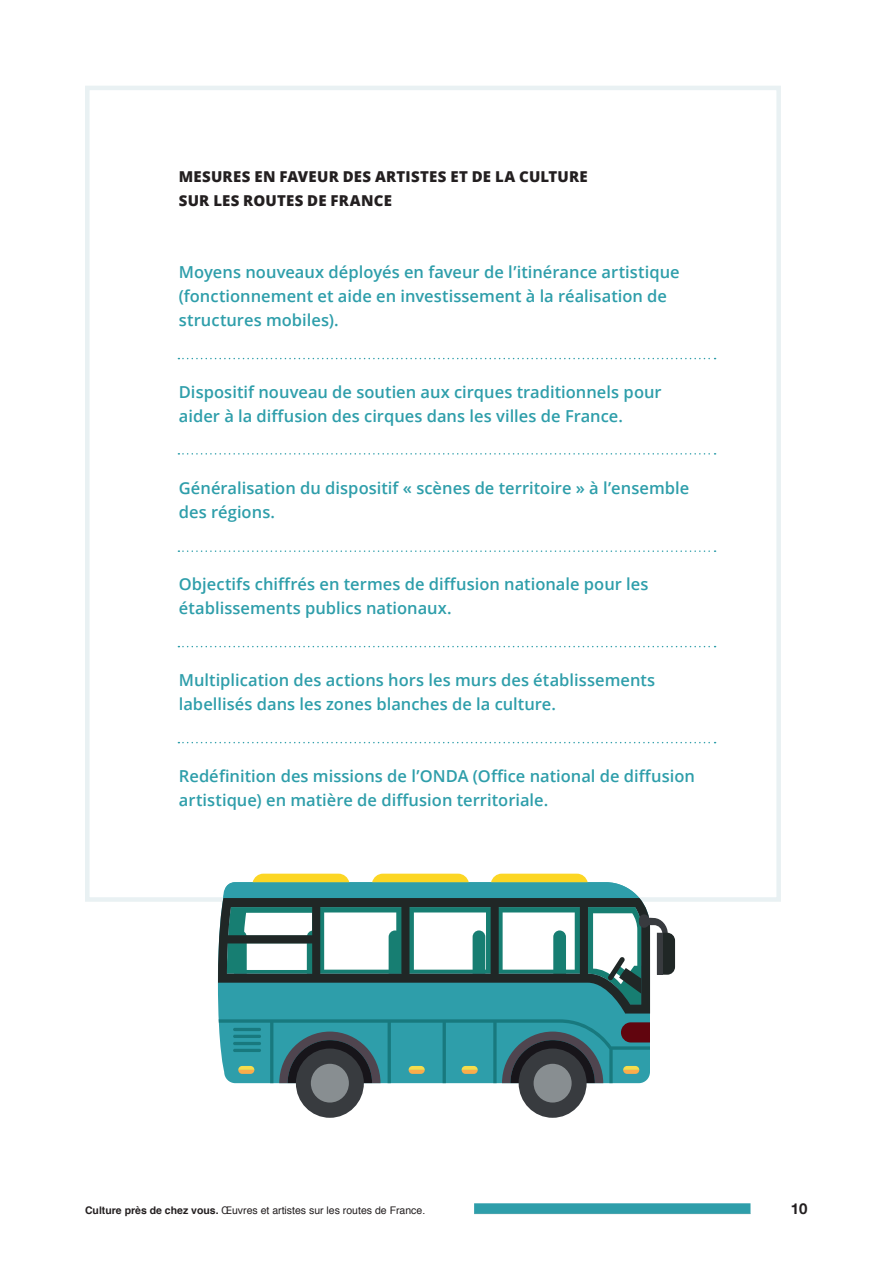
<style>
.page{position:relative;width:893px;height:1263px;background:#fff}
.page>*{position:absolute;margin:0;border:0;box-sizing:border-box;transform-origin:0 0}
.t1{font:600 16.5px/24px "Open Sans";color:#2e9eaa}
.Body{font:800 15px "Open Sans";letter-spacing:.015em;color:#231f20}
.t2{font:700 15px "Helvetica Neue";color:#231f20}
.t3{font:10.5px "Helvetica";color:#231f20}
.s1{font-weight:700}
</style>
<div class="page">
<div style="left:85px;top:86px;width:696px;height:816px;border:4px solid #e9f1f3"></div>
<svg style="left:178px;top:358px;width:538px;height:1px"></svg>
<svg style="left:178px;top:453px;width:538px;height:2px"></svg>
<svg style="left:178px;top:550px;width:538px;height:2px"></svg>
<svg style="left:178px;top:646px;width:538px;height:1px"></svg>
<svg style="left:178px;top:742px;width:538px;height:1px"></svg>
<div style="left:474px;top:1203px;width:276px;height:11px;background:#2e9eaa"></div>
<div style="left:218px;top:897px;width:432px;height:127px;background:#2e9eaa"></div>
<svg style="left:223px;top:874px;width:416px;height:24px;background:#78b797"></svg>
<div style="left:296px;top:1048px;width:68px;height:70px;background:#383b3f;border-radius:50%"></div>
<div style="left:311px;top:1064px;width:38px;height:38px;background:#888e91;border-radius:50%"></div>
<div style="left:519px;top:1048px;width:68px;height:70px;background:#383b3f;border-radius:50%"></div>
<div style="left:534px;top:1064px;width:38px;height:38px;background:#888e91;border-radius:50%"></div>
<svg style="left:219px;top:1019px;width:431px;height:64px;background:#377d84"></svg>
<svg style="left:218px;top:898px;width:432px;height:115px;background:#2a5357"></svg>
<svg style="left:227px;top:907px;width:448px;height:101px"></svg>
<div style="left:657px;top:933px;width:6px;height:42px;background:#383b3f"></div>
<div style="left:639px;top:914px;width:10px;height:14px;background:#383b3f;border-radius:5px"></div>
<p class="Body" style="left:179px;top:165px;width:410px">MESURES EN FAVEUR DES ARTISTES ET DE LA CULTURE</p>
<p class="Body" style="left:179px;top:189px;width:215px">SUR LES ROUTES DE FRANCE</p>
<p class="t1" style="left:179px;top:259px;width:502px">Moyens nouveaux déployés en faveur de l’itinérance artistique (fonctionnement et aide en investissement à la réalisation de structures mobiles).</p>
<p class="t1" style="left:179px;top:379px;width:484px">Dispositif nouveau de soutien aux cirques traditionnels pour aider à la diffusion des cirques dans les villes de France.</p>
<p class="t1" style="left:179px;top:475px;width:512px">Généralisation du dispositif « scènes de territoire » à l’ensemble des régions.</p>
<p class="t1" style="left:179px;top:571px;width:471px">Objectifs chiffrés en termes de diffusion nationale pour les établissements publics nationaux.</p>
<p class="t1" style="left:179px;top:667px;width:478px">Multiplication des actions hors les murs des établissements labellisés dans les zones blanches de la culture.</p>
<p class="t1" style="left:179px;top:763px;width:518px">Redéfinition des missions de l’ONDA (Office national de diffusion artistique) en matière de diffusion territoriale.</p>
<p class="t3" style="left:85px;top:1202px;width:342px"><span class="s1">Culture près de chez vous.</span> Œuvres et artistes sur les routes de France.</p>
<p class="t2" style="left:791px;top:1197px;width:18px">10</p>
</div>
